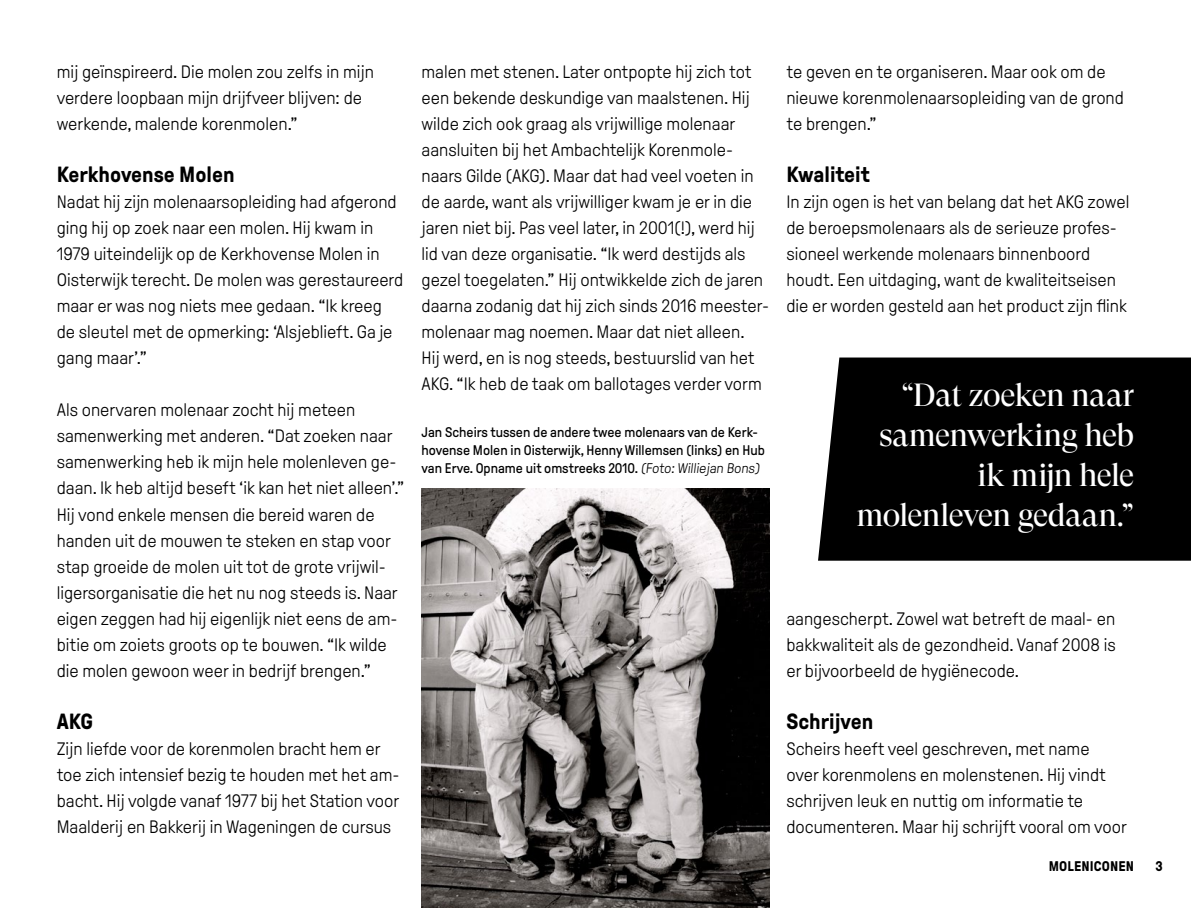
<style>
.page{position:relative;width:1191px;height:908px;background:#fff}
.page>*{position:absolute;margin:0;border:0;box-sizing:border-box;transform-origin:0 0}
.t1{font:32px/40px "GT Super Display";letter-spacing:-.025em;color:#fff;text-align:right}
.t2{font:700 22px "GT Pressura";color:#000}
.t3{font:300 18px/26px "GT Pressura";color:#000}
.t4{font:14px/18px "GT Pressura";color:#000}
.t5{font:700 14px "GT Pressura";letter-spacing:.01em;color:#000}
.s1{font-weight:300}
</style>
<div class="page">
<div style="left:818px;top:357px;width:373px;height:203px;background:#000"></div>
<img style="left:421px;top:488px;width:348px;height:419px">
<p class="t3" style="left:57px;top:59px;width:319px">mij geïnspireerd. Die molen zou zelfs in mijn verdere loopbaan mijn drijfveer blijven: de werkende, malende korenmolen.”</p>
<p class="t2" style="left:57px;top:163px;width:179px">Kerkhovense Molen</p>
<p class="t3" style="left:57px;top:189px;width:348px">Nadat hij zijn molenaarsopleiding had afgerond ging hij op zoek naar een molen. Hij kwam in 1979 uiteindelijk op de Kerkhovense Molen in Oisterwijk terecht. De molen was gerestaureerd maar er was nog niets mee gedaan. “Ik kreeg de sleutel met de opmerking: ‘Alsjeblieft. Ga je gang maar’.”</p>
<p class="t3" style="left:57px;top:397px;width:349px">Als onervaren molenaar zocht hij meteen samenwerking met anderen. “Dat zoeken naar samenwerking heb ik mijn hele molenleven ge&shy;daan. Ik heb altijd beseft ‘ik kan het niet alleen’.”</p>
<p class="t3" style="left:57px;top:501px;width:343px">Hij vond enkele mensen die bereid waren de handen uit de mouwen te steken en stap voor stap groeide de molen uit tot de grote vrijwil&shy;ligersorganisatie die het nu nog steeds is. Naar eigen zeggen had hij eigenlijk niet eens de am&shy;bitie om zoiets groots op te bouwen. “Ik wilde die molen gewoon weer in bedrijf brengen.”</p>
<p class="t2" style="left:57px;top:709px;width:38px">AKG</p>
<p class="t3" style="left:57px;top:735px;width:344px">Zijn liefde voor de korenmolen bracht hem er toe zich intensief bezig te houden met het am&shy;bacht. Hij volgde vanaf 1977 bij het Station voor Maalderij en Bakkerij in Wageningen de cursus</p>
<p class="t3" style="left:421px;top:59px;width:349px">malen met stenen. Later ontpopte hij zich tot een bekende deskundige van maalstenen. Hij wilde zich ook graag als vrijwillige molenaar aansluiten bij het Ambachtelijk Korenmole&shy;naars Gilde (AKG). Maar dat had veel voeten in de aarde, want als vrijwilliger kwam je er in die jaren niet bij. Pas veel later, in 2001(!), werd hij lid van deze organisatie. “Ik werd destijds als gezel toegelaten.” Hij ontwikkelde zich de jaren daarna zodanig dat hij zich sinds 2016 meester&shy;molenaar mag noemen. Maar dat niet alleen.<br>Hij werd, en is nog steeds, bestuurslid van het AKG. “Ik heb de taak om ballotages verder vorm</p>
<p class="t3" style="left:786px;top:59px;width:339px">te geven en te organiseren. Maar ook om de nieuwe korenmolenaarsopleiding van de grond te brengen.”</p>
<p class="t2" style="left:786px;top:163px;width:85px">Kwaliteit</p>
<p class="t3" style="left:786px;top:189px;width:344px">In zijn ogen is het van belang dat het AKG zowel de beroepsmolenaars als de serieuze profes&shy;sioneel werkende molenaars binnenboord houdt. Een uitdaging, want de kwaliteitseisen die er worden gesteld aan het product zijn flink</p>
<p class="t1" style="left:856px;top:376px;width:279px">“Dat zoeken naar samenwerking heb ik mijn hele molenleven gedaan.”</p>
<p class="t4" style="left:421px;top:423px;width:345px">Jan Scheirs tussen de andere twee molenaars van de Kerk&shy;hovense Molen in Oisterwijk, Henny Willemsen (links) en Hub van Erve. Opname uit omstreeks 2010. <span class="s1">(Foto:Williejan Bons)</span></p>
<p class="t3" style="left:786px;top:605px;width:331px;text-align:justify">aangescherpt. Zowel wat betreft de maal- en bakkwaliteit als de gezondheid. Vanaf 2008 is er bijvoorbeeld de hygiënecode.</p>
<p class="t2" style="left:786px;top:709px;width:88px">Schrijven</p>
<p class="t3" style="left:786px;top:735px;width:342px">Scheirs heeft veel geschreven, met name<br>over korenmolens en molenstenen. Hij vindt schrijven leuk en nuttig om informatie te documenteren. Maar hij schrijft vooral om voor</p>
<p class="t5" style="left:1048px;top:858px;width:87px">MOLENICONEN</p>
<p class="t5" style="left:1155px;top:858px;width:9px">3</p>
</div>
